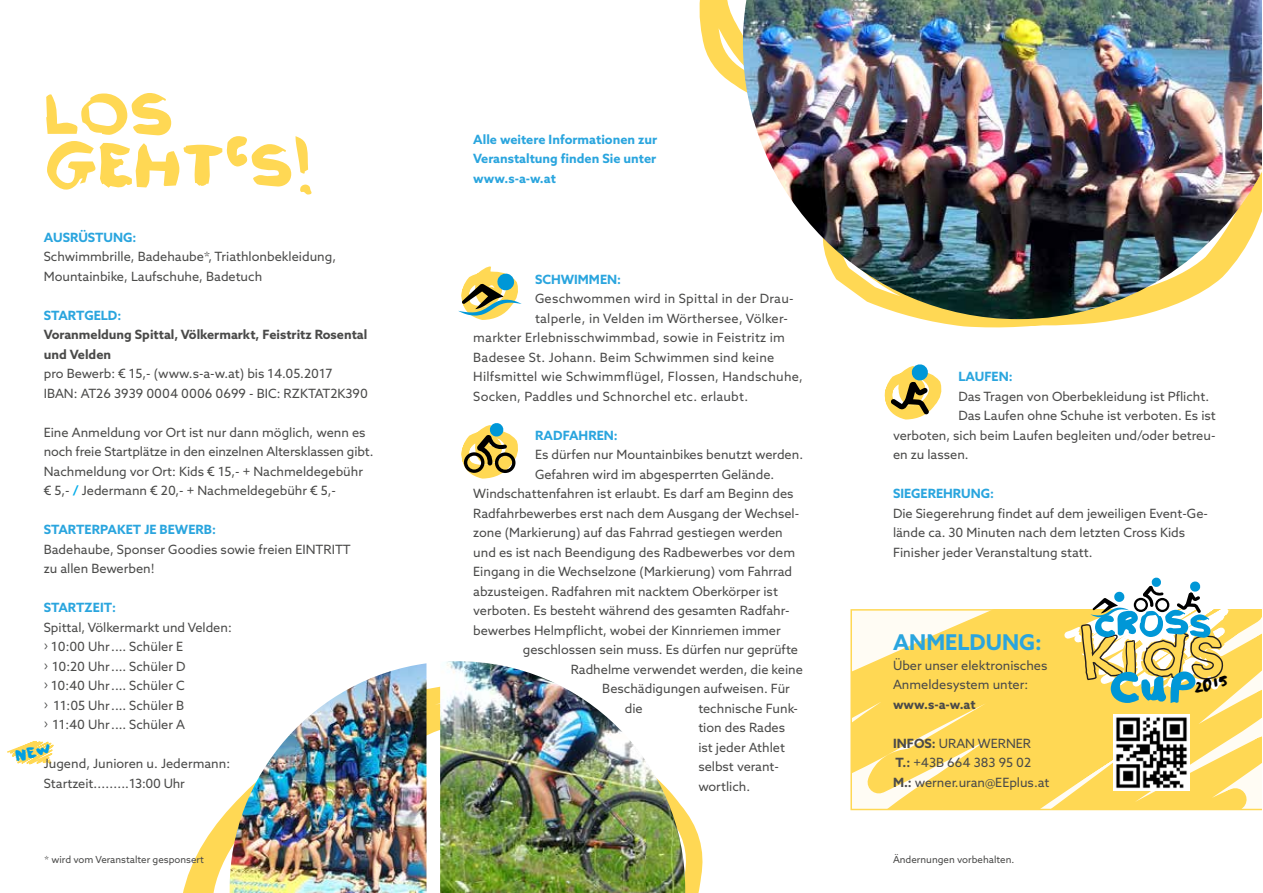
<style>
.page{position:relative;width:1263px;height:893px;background:#fff}
.page>*{position:absolute;margin:0;border:0;box-sizing:border-box;transform-origin:0 0}
.t1{font:58.35px/51.2px "Childs Play Age Nine";color:#ffd854}
.t2{font:700 21.75px "Azo Sans";color:#2aa5de}
.t3{font:16.2px "Childs Play Age Nine";color:#000}
.t4{font:12.75px/19.5px "Azo Sans";color:#4a4a49}
.t5{font:12.75px "Azo Sans";letter-spacing:.02em;color:#4a4a49}
.t6{font:700 12.75px/19.5px "Azo Sans";color:#2aa5de;text-align:justify}
.t7{font:700 12.75px/19.5px "Azo Sans";color:#4a4a49}
.t8{font:9.75px "Azo Sans";color:#4a4a49}
.s1{font-weight:700;color:#00ace9}
.s2{font-weight:700}
</style>
<div class="page">
<svg style="left:921px;top:319px;width:201px;height:9px"></svg>
<svg style="left:183px;top:685px;width:257px;height:208px"></svg>
<svg style="left:426px;top:698px;width:271px;height:195px"></svg>
<svg style="left:699px;top:0;width:44px;height:90px"></svg>
<img style="left:743px;top:0;width:519px;height:319px">
<img style="left:230px;top:663px;width:196px;height:230px">
<img style="left:440px;top:661px;width:245px;height:232px">
<svg style="left:850px;top:609px;width:412px;height:201px"></svg>
<svg style="left:992px;top:577px;width:270px;height:143px"></svg>
<svg style="left:1078px;top:578px;width:152px;height:125px"></svg>
<svg style="left:458px;top:266px;width:64px;height:54px"></svg>
<svg style="left:464px;top:423px;width:54px;height:56px"></svg>
<svg style="left:887px;top:326px;width:76px;height:94px"></svg>
<img style="left:1113px;top:715px;width:76px;height:76px">
<svg style="left:7px;top:741px;width:47px;height:24px"></svg>
<h1 class="t1" style="left:45px;top:88px;width:271px">LOS<br>GEHT‘S!</h1>
<p class="t6" style="left:44px;top:227px;width:94px">AUSRÜSTUNG:</p>
<p class="t4" style="left:44px;top:247px;width:294px">Schwimmbrille, Badehaube*, Triathlonbekleidung,<br>Mountainbike, Laufschuhe, Badetuch</p>
<p class="t6" style="left:44px;top:305px;width:79px">STARTGELD:</p>
<p class="t7" style="left:44px;top:325px;width:325px">Voranmeldung Spittal, Völkermarkt, Feistritz Rosental und Velden</p>
<p class="t4" style="left:44px;top:364px;width:326px">pro Bewerb: € 15,- (www.s-a-w.at) bis 14.05.2017<br>IBAN: AT26 3939 0004 0006 0699 - BIC: RZKTAT2K390</p>
<p class="t4" style="left:44px;top:422px;width:331px">Eine Anmeldung vor Ort ist nur dann möglich, wenn es noch freie Startplätze in den einzelnen Altersklassen gibt.<br>Nachmeldung vor Ort: Kids € 15,- + Nachmeldegebühr € 5,- <span class="s1">/</span> Jedermann € 20,- + Nachmeldegebühr € 5,-</p>
<p class="t6" style="left:44px;top:520px;width:174px">STARTERPAKET JE BEWERB:</p>
<p class="t4" style="left:44px;top:539px;width:309px">Badehaube, Sponser Goodies sowie freien EINTRITT zu allen Bewerben!</p>
<p class="t6" style="left:44px;top:598px;width:74px">STARTZEIT:</p>
<p class="t4" style="left:44px;top:617px;width:189px">Spittal, Völkermarkt und Velden: › 10:00 Uhr.... Schüler E<br>› 10:20 Uhr.... Schüler D<br>› 10:40 Uhr.... Schüler C<br>› 11:05 Uhr.... Schüler B<br>› 11:40 Uhr.... Schüler A</p>
<p class="t4" style="left:44px;top:754px;width:188px">Jugend, Junioren u. Jedermann:<br>Startzeit.........13:00 Uhr</p>
<p class="t6" style="left:473px;top:129px;width:185px">Alle weitere Informationen zur Veranstaltung finden Sie unter www.s-a-w.at</p>
<p class="t6" style="left:535px;top:269px;width:88px">SCHWIMMEN:</p>
<p class="t5" style="left:535px;top:290px;width:260px">Geschwommen wird in Spittal in der Drau-</p>
<p class="t5" style="left:535px;top:310px;width:254px">talperle, in Velden im Wörthersee, Völker-</p>
<p class="t5" style="left:473px;top:329px;width:313px">markter Erlebnisschwimmbad, sowie in Feistritz im</p>
<p class="t5" style="left:473px;top:349px;width:303px">Badesee St. Johann. Beim Schwimmen sind keine</p>
<p class="t5" style="left:473px;top:368px;width:331px">Hilfsmittel wie Schwimmflügel, Flossen, Handschuhe,</p>
<p class="t5" style="left:473px;top:388px;width:276px">Socken, Paddles und Schnorchel etc. erlaubt.</p>
<p class="t6" style="left:535px;top:425px;width:84px">RADFAHREN:</p>
<p class="t4" style="left:535px;top:445px;width:270px">Es dürfen nur Mountainbikes benutzt werden.</p>
<p class="t4" style="left:535px;top:464px;width:241px">Gefahren wird im abgesperrten Gelände.</p>
<p class="t4" style="left:473px;top:484px;width:322px">Windschattenfahren ist erlaubt. Es darf am Beginn des</p>
<p class="t4" style="left:473px;top:503px;width:327px">Radfahrbewerbes erst nach dem Ausgang der Wechsel-</p>
<p class="t4" style="left:473px;top:523px;width:311px">zone (Markierung) auf das Fahrrad gestiegen werden</p>
<p class="t4" style="left:473px;top:542px;width:323px">und es ist nach Beendigung des Radbewerbes vor dem</p>
<p class="t4" style="left:473px;top:562px;width:320px">Eingang in die Wechselzone (Markierung) vom Fahrrad</p>
<p class="t4" style="left:473px;top:581px;width:306px">abzusteigen. Radfahren mit nacktem Oberkörper ist</p>
<p class="t4" style="left:473px;top:601px;width:318px">verboten. Es besteht während des gesamten Radfahr-</p>
<p class="t4" style="left:473px;top:620px;width:309px">bewerbes Helmpflicht, wobei der Kinnriemen immer</p>
<p class="t4" style="left:523px;top:640px;width:277px">geschlossen sein muss. Es dürfen nur geprüfte</p>
<p class="t4" style="left:571px;top:659px;width:234px">Radhelme verwendet werden, die keine</p>
<p class="t4" style="left:602px;top:679px;width:189px">Beschädigungen aufweisen. Für</p>
<p class="t4" style="left:625px;top:698px;width:19px">die</p>
<p class="t4" style="left:698px;top:698px;width:101px">technische Funk&shy;tion des Rades ist jeder Athlet selbst verant&shy;wortlich.</p>
<p class="t6" style="left:958px;top:367px;width:56px">LAUFEN:</p>
<p class="t4" style="left:958px;top:386px;width:252px">Das Tragen von Oberbekleidung ist Pflicht.</p>
<p class="t4" style="left:958px;top:406px;width:259px">Das Laufen ohne Schuhe ist verboten. Es ist</p>
<p class="t4" style="left:893px;top:425px;width:324px">verboten, sich beim Laufen begleiten und/oder betreu-</p>
<p class="t4" style="left:893px;top:445px;width:77px">en zu lassen.</p>
<p class="t6" style="left:893px;top:484px;width:103px">SIEGEREHRUNG:</p>
<p class="t4" style="left:893px;top:503px;width:316px">Die Siegerehrung findet auf dem jeweiligen Event-Ge&shy;lände ca. 30 Minuten nach dem letzten Cross Kids<br>Finisher jeder Veranstaltung statt.</p>
<h2 class="t2" style="left:893px;top:628px;width:150px">ANMELDUNG:</h2>
<p class="t4" style="left:893px;top:655px;width:156px">Über unser elektronisches<br>Anmeldesystem unter:</p>
<p class="t7" style="left:893px;top:694px;width:84px">www.s-a-w.at</p>
<p class="t4" style="left:893px;top:733px;width:158px"><span class="s2">INFOS:</span> URAN WERNER<br><span class="s2">T.:</span> +43B 664 383 95 02<br><span class="s2">M.:</span> werner.uran@EEplus.at</p>
<p class="t3" style="left:1192px;top:680px;width:37px;rotate:-14deg">2015</p>
<p class="t8" style="left:45px;top:853px;width:161px">* wird vom Veranstalter gesponsert</p>
<p class="t8" style="left:893px;top:853px;width:123px">Ändernungen vorbehalten.</p>
</div>
